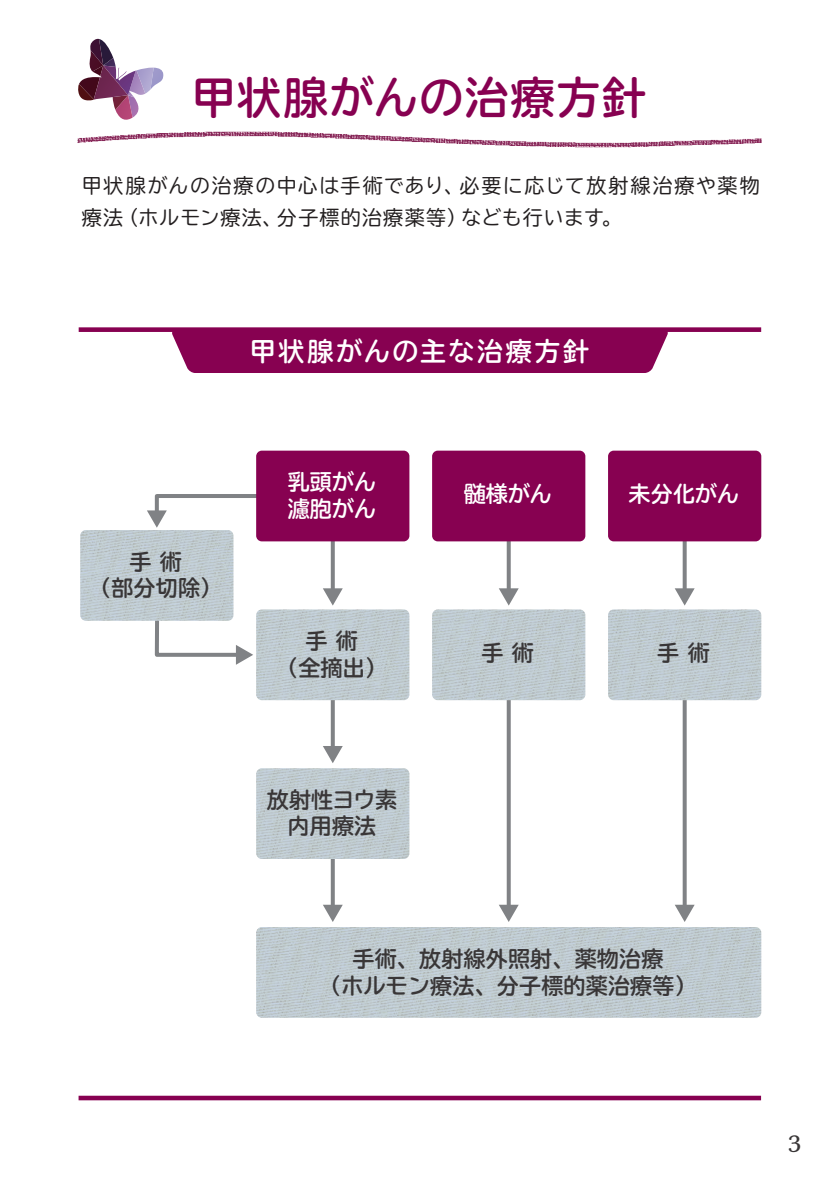
<style>
.page{position:relative;width:840px;height:1191px;background:#fff}
.page>*{position:absolute;margin:0;border:0;box-sizing:border-box;transform-origin:0 0}
.t1{font:700 44px "TBUDR Go Std";letter-spacing:.035em;color:#870151}
.t2{font:700 26px "TBUDR Go Std";letter-spacing:.1em;color:#fff}
.t3{font:700 24px "Kaimin So Std";color:#393637}
.t4{font:700 22px/26.4px "TBUDR Go Std";letter-spacing:.01em;color:#393637;text-align:center}
.t5{font:700 22px/26.4px "TBUDR Go Std";letter-spacing:.01em;color:#fff}
.t6{font:20px/32px "TBUDR Go Std";letter-spacing:.065em;color:#231f20}
</style>
<div class="page">
<svg style="left:147px;top:494px;width:109px;height:34px"></svg>
<svg style="left:80px;top:530px;width:680px;height:487px"></svg>
<div style="left:256px;top:450px;width:153px;height:91px;background:#870151;border-radius:6px"></div>
<div style="left:432px;top:450px;width:153px;height:91px;background:#870151;border-radius:6px"></div>
<div style="left:607px;top:450px;width:153px;height:91px;background:#870151;border-radius:6px"></div>
<img style="left:77px;top:131px;width:685px;height:17px">
<div style="left:79px;top:327px;width:681px;height:5px;background:#870151"></div>
<div style="left:78px;top:1095px;width:682px;height:5px;background:#870151"></div>
<div style="left:172px;top:332px;width:496px;height:41px;background:#870151"></div>
<svg style="left:78px;top:39px;width:86px;height:81px"></svg>
<h1 class="t1" style="left:192px;top:62px;width:455px">甲状腺がんの治療方針</h1>
<p class="t6" style="left:82px;top:170px;width:679px">甲状腺がんの治療の中心は手術であり、必要に応じて放射線治療や薬物療法（ホルモン療法、分子標的治療薬等）なども行います。</p>
<p class="t2" style="left:250px;top:330px;width:341px">甲状腺がんの主な治療方針</p>
<p class="t4" style="left:89px;top:548px;width:134px">手術<br>（部分切除）</p>
<p class="t5" style="left:287px;top:469px;width:90px">乳頭がん濾胞がん</p>
<p class="t4" style="left:276px;top:628px;width:112px">手術<br>（全摘出）</p>
<p class="t4" style="left:267px;top:787px;width:132px">放射性ヨウ素内用療法</p>
<p class="t5" style="left:463px;top:481px;width:90px">髄様がん</p>
<p class="t5" style="left:628px;top:481px;width:112px">未分化がん</p>
<p class="t4" style="left:481px;top:640px;width:54px">手術</p>
<p class="t4" style="left:657px;top:640px;width:54px">手術</p>
<p class="t4" style="left:319px;top:946px;width:379px">手術、放射線外照射、薬物治療<br>（ホルモン療法、分子標的薬治療等）</p>
<p class="t3" style="left:787px;top:1126px;width:16px">3</p>
</div>
